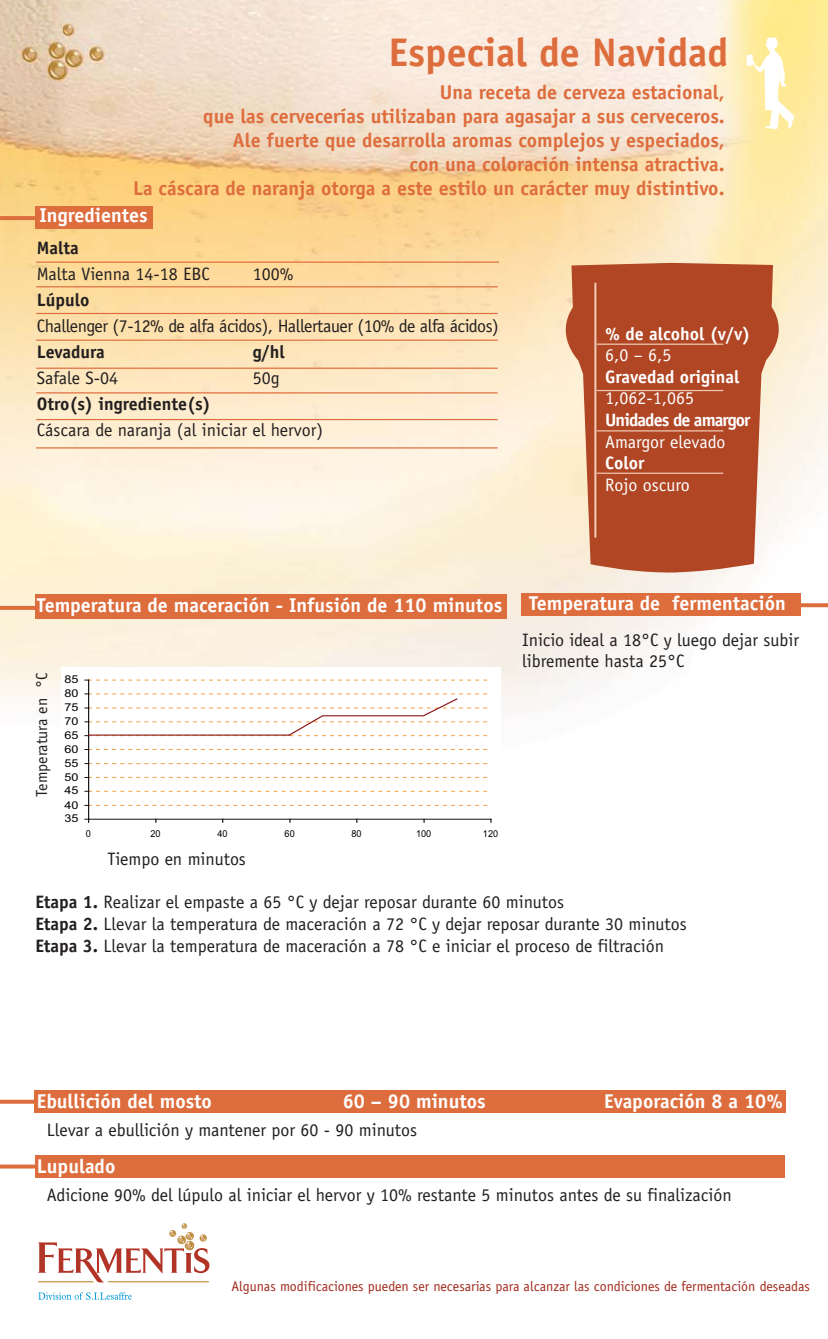
<style>
.page{position:relative;width:828px;height:1339px;background:#fff}
.page>*{position:absolute;margin:0;border:0;box-sizing:border-box;transform-origin:0 0}
.t1{font:700 40px "Officina Sans";color:#de6d3d}
.t2{font:700 20px/24px "Officina Sans";color:#de6d3d;text-align:right}
.t3{font:700 20px "Officina Sans";color:#fff}
.t4{font:18px/21.6px "Officina Sans";color:#231f20}
.t5{font:18px "Officina Sans";letter-spacing:-.025em;color:#231f20}
.t6{font:700 18px "Officina Sans";color:#231f20}
.t7{font:18px "Officina Sans";color:#fff}
.t8{font:700 18px "Officina Sans";color:#fff}
.t9{font:700 18px "Officina Sans";letter-spacing:-.05em;color:#fff}
.t10{font:16px "Officina Sans";color:#231f20}
.t11{font:14px "Officina Sans";color:#a12a1c}
.t12{font:10.8px "Arial";color:#000;scale:1.17 1}
.t13{font:9.6px "Arial Narrow";color:#000;scale:1.17 1}
.s1{font-weight:700}
</style>
<div class="page">
<img style="left:0;top:0;width:828px;height:1283px">
<svg style="left:746px;top:35px;width:48px;height:94px"></svg>
<hr style="left:0;top:216px;width:39px;height:4px;background:#de6d3d">
<div style="left:35px;top:206px;width:117px;height:23px;background:#de6d3d"></div>
<svg style="left:0;top:606px;width:35px;height:4px"></svg>
<div style="left:35px;top:594px;width:472px;height:25px;background:#de6d3d"></div>
<hr style="left:36px;top:262px;width:463px;height:1px;background:#de6d3d">
<hr style="left:36px;top:286px;width:461px;height:1px;background:#de6d3d">
<hr style="left:36px;top:313px;width:461px;height:1px;background:#de6d3d">
<hr style="left:36px;top:340px;width:461px;height:1px;background:#de6d3d">
<hr style="left:36px;top:368px;width:461px;height:1px;background:#de6d3d">
<hr style="left:36px;top:392px;width:461px;height:1px;background:#de6d3d">
<hr style="left:36px;top:419px;width:461px;height:1px;background:#de6d3d">
<hr style="left:36px;top:447px;width:461px;height:1px;background:#de6d3d">
<svg style="left:61px;top:667px;width:439px;height:176px"></svg>
<svg style="left:121px;top:805px;width:75px;height:1px"></svg>
<svg style="left:242px;top:805px;width:83px;height:1px"></svg>
<svg style="left:371px;top:805px;width:83px;height:1px"></svg>
<svg style="left:121px;top:791px;width:75px;height:1px"></svg>
<svg style="left:242px;top:791px;width:83px;height:1px"></svg>
<svg style="left:371px;top:791px;width:83px;height:1px"></svg>
<svg style="left:121px;top:777px;width:75px;height:1px"></svg>
<svg style="left:242px;top:777px;width:83px;height:1px"></svg>
<svg style="left:371px;top:777px;width:83px;height:1px"></svg>
<svg style="left:121px;top:763px;width:75px;height:1px"></svg>
<svg style="left:242px;top:763px;width:83px;height:1px"></svg>
<svg style="left:371px;top:763px;width:83px;height:1px"></svg>
<svg style="left:121px;top:749px;width:75px;height:1px"></svg>
<svg style="left:242px;top:749px;width:83px;height:1px"></svg>
<svg style="left:371px;top:749px;width:83px;height:1px"></svg>
<svg style="left:121px;top:721px;width:75px;height:1px"></svg>
<svg style="left:121px;top:708px;width:75px;height:1px"></svg>
<svg style="left:121px;top:694px;width:75px;height:1px"></svg>
<svg style="left:121px;top:680px;width:75px;height:1px"></svg>
<svg style="left:242px;top:680px;width:83px;height:1px"></svg>
<svg style="left:371px;top:680px;width:83px;height:1px"></svg>
<hr style="left:88px;top:680px;width:1px;height:139px;background:#000">
<hr style="left:89px;top:819px;width:402px;height:1px;background:#000">
<svg style="left:85px;top:819px;width:4px;height:3px"></svg>
<hr style="left:89px;top:734px;width:200px;height:2px;background:#8c171a">
<svg style="left:242px;top:694px;width:220px;height:43px"></svg>
<svg style="left:801px;top:603px;width:27px;height:4px"></svg>
<div style="left:521px;top:594px;width:280px;height:22px;background:#de6d3d"></div>
<svg style="left:554px;top:263px;width:236px;height:310px;background:#c06b4c"></svg>
<hr style="left:596px;top:344px;width:127px;height:1px;background:#f3ccb6">
<hr style="left:596px;top:390px;width:127px;height:1px;background:#f3ccb6">
<hr style="left:596px;top:430px;width:127px;height:1px;background:#f3ccb6">
<hr style="left:596px;top:473px;width:127px;height:1px;background:#f3ccb6">
<hr style="left:594px;top:283px;width:2px;height:255px;background:#f3ccb6">
<svg style="left:38px;top:1292px;width:94px;height:8px"></svg>
<svg style="left:38px;top:1223px;width:171px;height:59px"></svg>
<svg style="left:0;top:1100px;width:35px;height:4px"></svg>
<div style="left:35px;top:1090px;width:751px;height:23px;background:#de6d3d"></div>
<svg style="left:0;top:1164px;width:35px;height:4px"></svg>
<div style="left:35px;top:1155px;width:750px;height:23px;background:#de6d3d"></div>
<h1 class="t1" style="left:389px;top:37px;width:341px">Especial de Navidad</h1>
<p class="t2" style="left:133px;top:82px;width:593px">Una receta de cerveza estacional,<br>que las cervecerías utilizaban para agasajar a sus cerveceros.<br>Ale fuerte que desarrolla aromas complejos y especiados,<br>con una coloración intensa atractiva.<br>La cáscara de naranja otorga a este estilo un carácter muy distintivo.</p>
<p class="t3" style="left:40px;top:208px;width:110px">Ingredientes</p>
<p class="t6" style="left:37px;top:241px;width:43px">Malta</p>
<p class="t4" style="left:37px;top:265px;width:174px">Malta Vienna 14-18 EBC</p>
<p class="t4" style="left:253px;top:265px;width:42px">100%</p>
<p class="t6" style="left:37px;top:293px;width:54px">Lúpulo</p>
<p class="t5" style="left:37px;top:319px;width:463px">Challenger (7-12% de alfa ácidos), Hallertauer (10% de alfa ácidos)</p>
<p class="t6" style="left:37px;top:345px;width:70px">Levadura</p>
<p class="t6" style="left:253px;top:345px;width:33px">g/hl</p>
<p class="t4" style="left:37px;top:369px;width:83px">Safale S-04</p>
<p class="t4" style="left:253px;top:369px;width:28px">50g</p>
<p class="t6" style="left:37px;top:397px;width:175px">Otro(s) ingrediente(s)</p>
<p class="t4" style="left:37px;top:421px;width:288px">Cáscara de naranja (al iniciar el hervor)</p>
<p class="t8" style="left:605px;top:326px;width:147px">% de alcohol (v/v)</p>
<p class="t7" style="left:605px;top:348px;width:68px">6,0 – 6,5</p>
<p class="t8" style="left:605px;top:370px;width:136px">Gravedad original</p>
<p class="t7" style="left:605px;top:391px;width:90px">1,062-1,065</p>
<p class="t9" style="left:605px;top:413px;width:147px">Unidades de amargor</p>
<p class="t7" style="left:605px;top:434px;width:122px">Amargor elevado</p>
<p class="t8" style="left:605px;top:456px;width:41px">Color</p>
<p class="t7" style="left:605px;top:478px;width:86px">Rojo oscuro</p>
<p class="t3" style="left:37px;top:598px;width:467px">Temperatura de maceración - Infusión de 110 minutos</p>
<p class="t10" style="left:36px;top:797px;width:125px;rotate:-90deg">Temperatura en °C</p>
<p class="t12" style="left:64px;top:673px;width:13px">85</p>
<p class="t12" style="left:64px;top:687px;width:13px">80</p>
<p class="t12" style="left:64px;top:701px;width:13px">75</p>
<p class="t12" style="left:64px;top:715px;width:13px">70</p>
<p class="t12" style="left:64px;top:729px;width:13px">65</p>
<p class="t12" style="left:64px;top:743px;width:13px">60</p>
<p class="t12" style="left:64px;top:757px;width:13px">55</p>
<p class="t12" style="left:64px;top:771px;width:13px">50</p>
<p class="t12" style="left:64px;top:784px;width:13px">45</p>
<p class="t12" style="left:64px;top:798px;width:13px">40</p>
<p class="t12" style="left:64px;top:812px;width:13px">35</p>
<p class="t3" style="left:529px;top:596px;width:258px">Temperatura de fermentación</p>
<p class="t4" style="left:522px;top:630px;width:278px">Inicio ideal a 18°C y luego dejar subir libremente hasta 25°C</p>
<p class="t13" style="left:86px;top:828px;width:6px">0</p>
<p class="t13" style="left:150px;top:828px;width:10px">20</p>
<p class="t13" style="left:217px;top:828px;width:10px">40</p>
<p class="t13" style="left:285px;top:828px;width:10px">60</p>
<p class="t13" style="left:351px;top:828px;width:10px">80</p>
<p class="t13" style="left:416px;top:828px;width:15px">100</p>
<p class="t13" style="left:483px;top:828px;width:15px">120</p>
<p class="t4" style="left:107px;top:850px;width:140px">Tiempo en minutos</p>
<p class="t4" style="left:35px;top:893px;width:653px"><span class="s1">Etapa 1.</span> Realizar el empaste a 65 °C y dejar reposar durante 60 minutos<br><span class="s1">Etapa 2.</span> Llevar la temperatura de maceración a 72 °C y dejar reposar durante 30 minutos<br><span class="s1">Etapa 3.</span> Llevar la temperatura de maceración a 78 °C e iniciar el proceso de filtración</p>
<p class="t3" style="left:37px;top:1093px;width:177px">Ebullición del mosto</p>
<p class="t3" style="left:343px;top:1093px;width:144px">60 – 90 minutos</p>
<p class="t3" style="left:604px;top:1093px;width:180px">Evaporación 8 a 10%</p>
<p class="t4" style="left:47px;top:1120px;width:372px">Llevar a ebullición y mantener por 60 - 90 minutos</p>
<p class="t3" style="left:37px;top:1158px;width:80px">Lupulado</p>
<p class="t4" style="left:47px;top:1185px;width:686px">Adicione 90% del lúpulo al iniciar el hervor y 10% restante 5 minutos antes de su finalización</p>
<p class="t11" style="left:231px;top:1280px;width:580px">Algunas modificaciones pueden ser necesarias para alcanzar las condiciones de fermentación deseadas</p>
</div>
